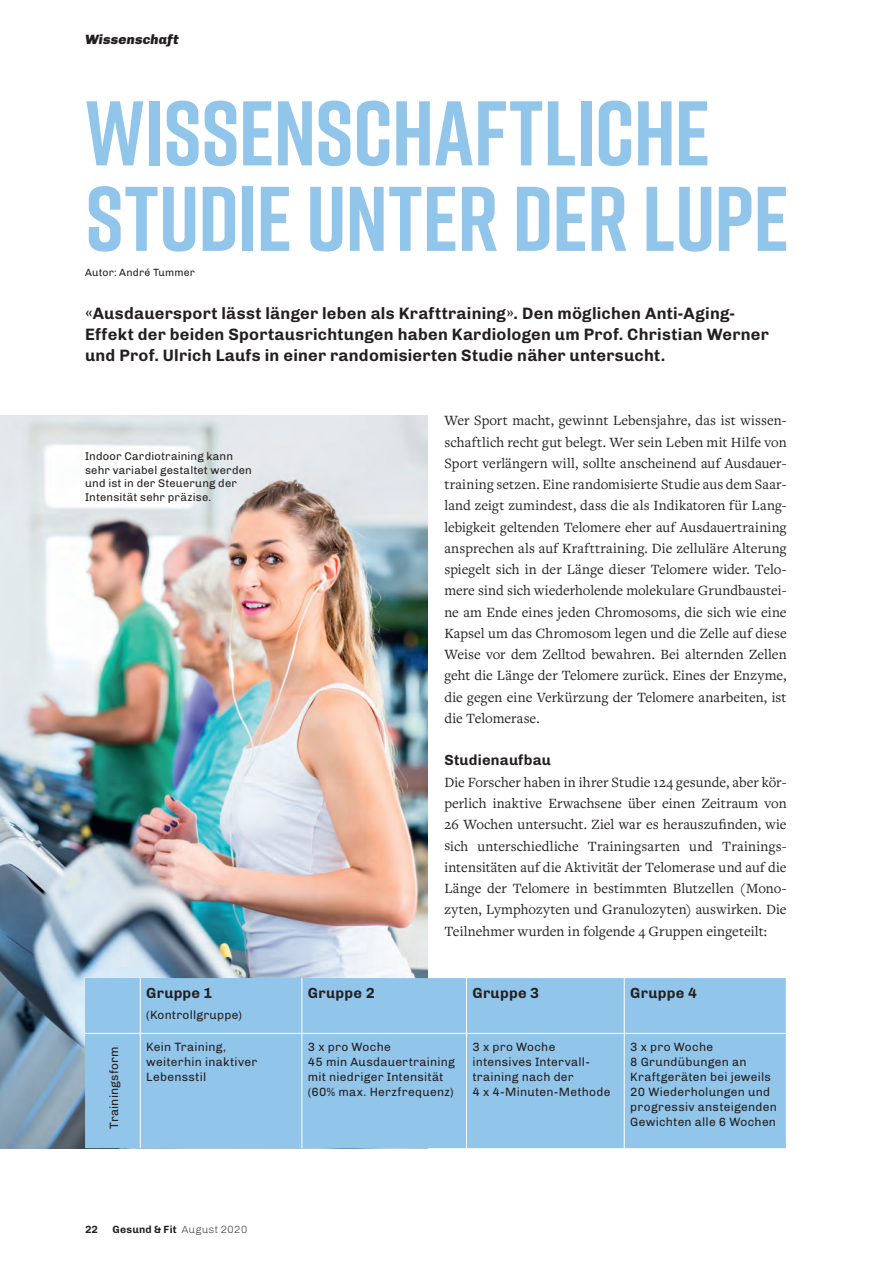
<style>
.page{position:relative;width:893px;height:1263px;background:#fff}
.page>*{position:absolute;margin:0;border:0;box-sizing:border-box;transform-origin:0 0}
.t1{font:700 91.5px/85.5px "Rift";letter-spacing:-.01em;color:#92c5ea}
.t2{font:700 16.5px/21.3px "Chivo";letter-spacing:.015em;color:#231f20}
.t3{font:14.7px/21.3px "Freight Text Pro";color:#231f20;text-align:justify}
.t4{font:700 14.7px "Chivo";letter-spacing:.02em;color:#231f20}
.t5{font:italic 900 13.5px "Chivo";letter-spacing:.01em;color:#231f20}
.t6{font:12px/15px "Chivo";letter-spacing:.025em;color:#231f20}
.t7{font:11.25px/13.5px "Chivo";letter-spacing:.015em;color:#231f20}
.t8{font:700 10.5px "Chivo";letter-spacing:.025em;color:#231f20}
.t9{font:10.5px "Chivo";letter-spacing:.02em;color:#231f20}
.s1{font-weight:300}
</style>
<div class="page">
<img style="left:0;top:416px;width:427px;height:732px">
<div style="left:85px;top:978px;width:701px;height:170px;background:#92c5ea"></div>
<hr style="left:140px;top:978px;width:1px;height:55px;background:#fff">
<hr style="left:302px;top:978px;width:1px;height:55px;background:#fff">
<hr style="left:466px;top:978px;width:1px;height:55px;background:#fff">
<hr style="left:624px;top:978px;width:1px;height:55px;background:#fff">
<hr style="left:85px;top:1033px;width:55px;height:1px;background:#fff">
<hr style="left:140px;top:1033px;width:162px;height:1px;background:#fff">
<hr style="left:140px;top:1034px;width:1px;height:114px;background:#fff">
<hr style="left:302px;top:1033px;width:164px;height:1px;background:#fff">
<hr style="left:302px;top:1034px;width:1px;height:114px;background:#fff">
<hr style="left:466px;top:1033px;width:158px;height:1px;background:#fff">
<hr style="left:466px;top:1034px;width:1px;height:114px;background:#fff">
<hr style="left:624px;top:1033px;width:162px;height:1px;background:#fff">
<hr style="left:624px;top:1034px;width:1px;height:114px;background:#fff">
<p class="t5" style="left:85px;top:31px;width:95px">Wissenschaft</p>
<h1 class="t1" style="left:85px;top:89px;width:705px">WISSENSCHAFTLICHE<br>STUDIE UNTER DER LUPE</h1>
<p class="t9" style="left:85px;top:267px;width:111px">Autor: André Tummer</p>
<p class="t2" style="left:85px;top:303px;width:685px">«Ausdauersport lässt länger leben als Krafttraining». Den möglichen Anti-Aging-<br>Effekt der beiden Sportausrichtungen haben Kardiologen um Prof. Christian Werner und Prof. Ulrich Laufs in einer randomisierten Studie näher untersucht.</p>
<p class="t7" style="left:85px;top:450px;width:168px">Indoor Cardiotraining kann sehr variabel gestaltet werden und ist in der Steuerung der<br>Intensität sehr präzise.</p>
<p class="t4" style="left:146px;top:984px;width:68px">Gruppe 1</p>
<p class="t6" style="left:146px;top:1007px;width:97px">(Kontrollgruppe)</p>
<p class="t3" style="left:444px;top:409px;width:344px">Wer Sport macht, gewinnt Lebensjahre, das ist wissen&shy;schaftlich recht gut belegt. Wer sein Leben mit Hilfe von Sport verlängern will, sollte anscheinend auf Ausdauer&shy;training setzen. Eine randomisierte Studie aus dem Saar&shy;land zeigt zumindest, dass die als Indikatoren für Lang&shy;lebigkeit geltenden Telomere eher auf Ausdauertraining ansprechen als auf Krafttraining. Die zelluläre Alterung spiegelt sich in der Länge dieser Telomere wider. Telo&shy;mere sind sich wiederholende molekulare Grundbaustei&shy;ne am Ende eines jeden Chromosoms, die sich wie eine Kapsel um das Chromosom legen und die Zelle auf diese Weise vor dem Zelltod bewahren. Bei alternden Zellen geht die Länge der Telomere zurück. Eines der Enzyme, die gegen eine Verkürzung der Telomere anarbeiten, ist die Telomerase.</p>
<p class="t4" style="left:444px;top:752px;width:108px">Studienaufbau</p>
<p class="t3" style="left:444px;top:771px;width:344px">Die Forscher haben in ihrer Studie 124 gesunde, aber kör&shy;perlich inaktive Erwachsene über einen Zeitraum von 26 Wochen untersucht. Ziel war es herauszufinden, wie sich unterschiedliche Trainingsarten und Trainings&shy;intensitäten auf die Aktivität der Telomerase und auf die Länge der Telomere in bestimmten Blutzellen (Mono&shy;zyten, Lymphozyten und Granulozyten) auswirken. Die Teilnehmer wurden in folgende 4 Gruppen eingeteilt:</p>
<p class="t4" style="left:308px;top:984px;width:68px">Gruppe 2</p>
<p class="t4" style="left:472px;top:984px;width:68px">Gruppe 3</p>
<p class="t4" style="left:630px;top:984px;width:68px">Gruppe 4</p>
<p class="t6" style="left:107px;top:1129px;width:84px;rotate:-90deg">Trainingsform</p>
<p class="t6" style="left:146px;top:1039px;width:112px">Kein Training, weiterhin inaktiver<br>Lebensstil</p>
<p class="t6" style="left:308px;top:1039px;width:148px">3 x pro Woche<br>45 min Ausdauertraining mit niedriger Intensität (60% max. Herzfrequenz)</p>
<p class="t6" style="left:472px;top:1039px;width:139px">3 x pro Woche intensives Intervall&shy;training nach der<br>4 x 4-Minuten-Methode</p>
<p class="t6" style="left:630px;top:1039px;width:148px">3 x pro Woche<br>8 Grundübungen an<br>Kraftgeräten bei jeweils<br>20 Wiederholungen und progressiv ansteigenden<br>Gewichten alle 6 Wochen</p>
<p class="t8" style="left:85px;top:1223px;width:14px">22</p>
<p class="t8" style="left:112px;top:1223px;width:136px">Gesund &amp; Fit <span class="s1">August 2020</span></p>
</div>
